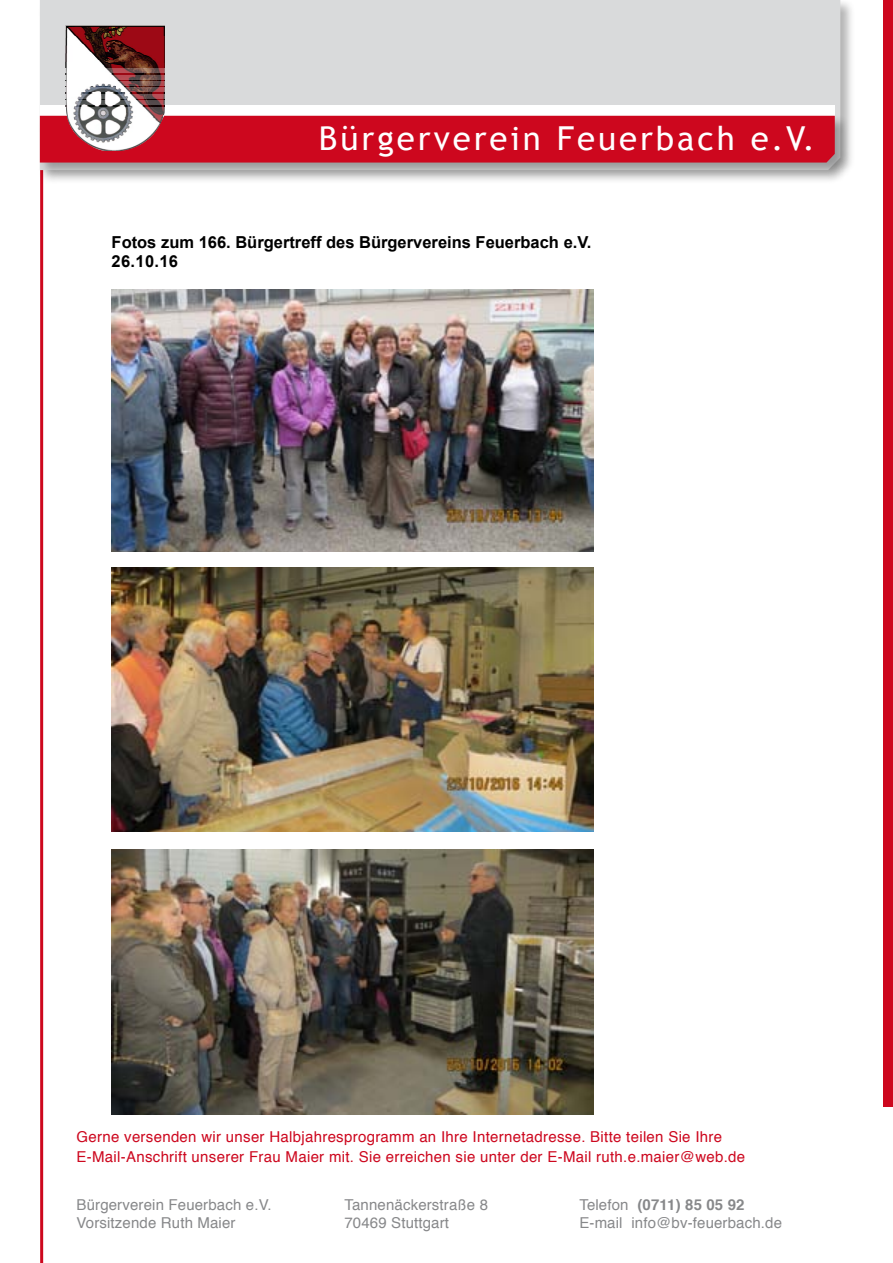
<style>
.page{position:relative;width:893px;height:1263px;background:#fff}
.page>*{position:absolute;margin:0;border:0;box-sizing:border-box;transform-origin:0 0}
.t1{font:33px "Trebuchet MS";letter-spacing:.09em;color:#fff}
.t2{font:700 16.5px/19.5px "Arial";color:#000}
.t3{font:15px/19.5px "Helvetica";letter-spacing:.02em;color:#cd071e}
.t4{font:15px/18px "Helvetica";letter-spacing:.01em;color:#87888a}
.s1{font-weight:700}
</style>
<div class="page">
<hr style="left:40px;top:166px;width:3px;height:1097px;background:#cd071e">
<div style="left:38px;top:0;width:816px;height:184px;background:#000;opacity:.3"></div>
<div style="left:40px;top:0;width:800px;height:114px;background:#d9dadb"></div>
<div style="left:38px;top:114px;width:812px;height:63px;background:#000;opacity:.3"></div>
<div style="left:883px;top:0;width:10px;height:1106px;background:#cd071e"></div>
<svg style="left:40px;top:26px;width:795px;height:137px;background:#d29098"></svg>
<img style="left:112px;top:289px;width:481px;height:262px">
<img style="left:112px;top:568px;width:481px;height:264px">
<img style="left:112px;top:850px;width:481px;height:264px">
<h1 class="t1" style="left:319px;top:118px;width:497px">Bürgerverein Feuerbach e.V.</h1>
<p class="t2" style="left:112px;top:233px;width:481px">Fotos zum 166. Bürgertreff des Bürgervereins Feuerbach e.V.<br>26.10.16</p>
<p class="t3" style="left:77px;top:1128px;width:670px">Gerne versenden wir unser Halbjahresprogramm an Ihre Internetadresse. Bitte teilen Sie Ihre<br>E-Mail-Anschrift unserer Frau Maier mit. Sie erreichen sie unter der E-Mail ruth.e.maier@web.de</p>
<p class="t4" style="left:77px;top:1196px;width:197px">Bürgerverein Feuerbach e.V.<br>Vorsitzende Ruth Maier</p>
<p class="t4" style="left:344px;top:1196px;width:145px">Tannenäckerstraße 8<br>70469 Stuttgart</p>
<p class="t4" style="left:579px;top:1196px;width:204px">Telefon <span class="s1">(0711) 85 05 92<br></span>E-mail info@bv-feuerbach.de</p>
</div>
